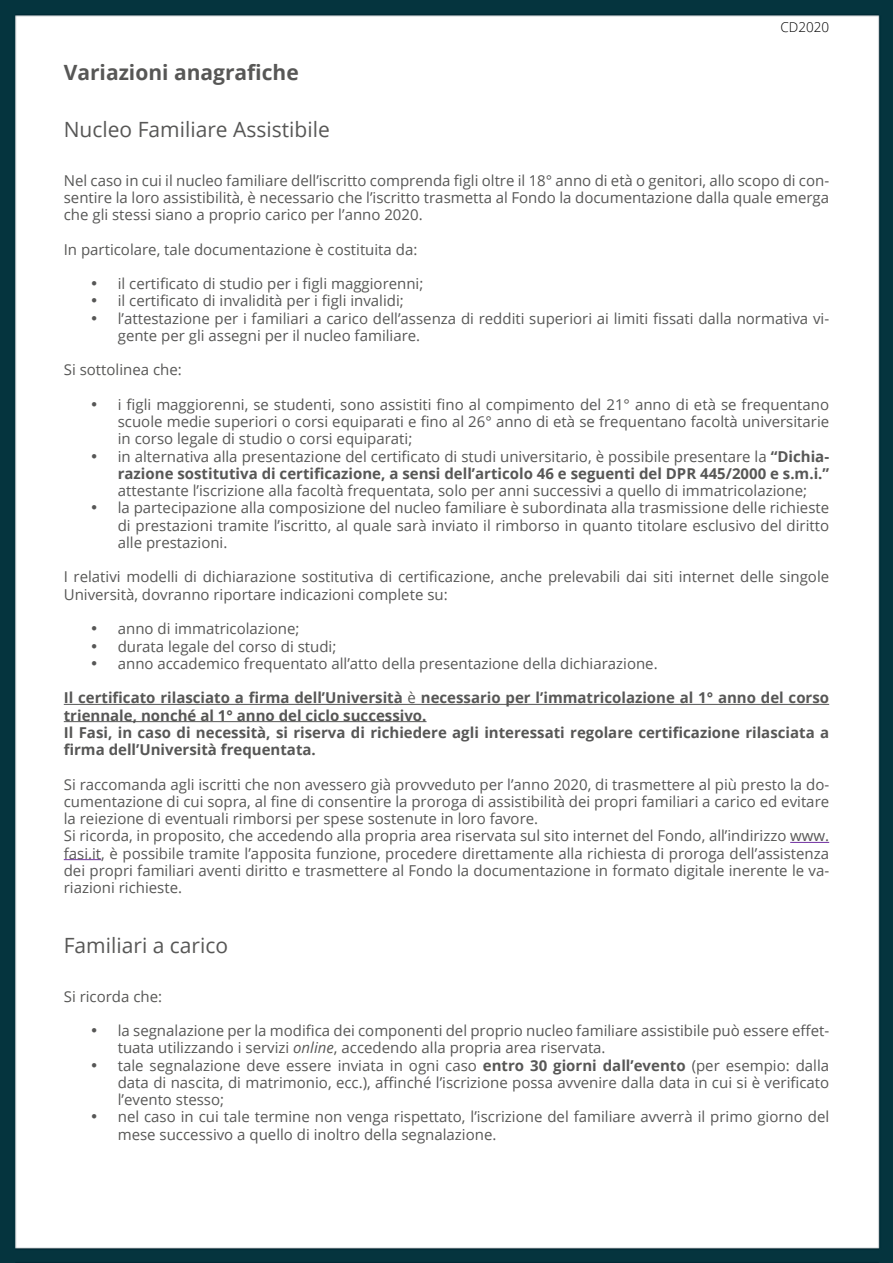
<style>
.page{position:relative;width:893px;height:1263px;background:#fff}
.page>*{position:absolute;margin:0;border:0;box-sizing:border-box;transform-origin:0 0}
.t1{font:21px "Open Sans";color:#575756}
.t2{font:700 21px "Open Sans";color:#575756}
.t3{font:15px/17.2px "Open Sans";color:#575756}
.t4{font:700 15px/17.2px "Open Sans";color:#575756;text-align:right}
.t5{font:300 13.5px "Open Sans";color:#000}
.s1{font-weight:400}
.s2{font-style:italic}
.s3{font-weight:700}
</style>
<div class="page">
<img style="left:0;top:0;width:893px;height:1263px">
<div style="left:172px;top:311px;width:538px;height:920px;background:#fff"></div>
<hr style="left:64px;top:704px;width:765px;height:1px;background:#575756">
<hr style="left:64px;top:721px;width:362px;height:1px;background:#575756">
<hr style="left:790px;top:842px;width:39px;height:1px;background:#7030a0">
<hr style="left:64px;top:859px;width:37px;height:1px;background:#7030a0">
<p class="t5" style="left:780px;top:17px;width:50px">CD2020</p>
<h1 class="t2" style="left:64px;top:57px;width:237px">Variazioni anagrafiche</h1>
<h1 class="t1" style="left:64px;top:115px;width:268px">Nucleo Familiare Assistibile</h1>
<p class="t3" style="left:64px;top:171px;width:767px;text-align:justify">Nel caso in cui il nucleo familiare dell’iscritto comprenda figli oltre il 18° anno di età o genitori, allo scopo di con&shy;sentire la loro assistibilità, è necessario che l’iscritto trasmetta al Fondo la documentazione dalla quale emerga che gli stessi siano a proprio carico per l’anno 2020.</p>
<p class="t3" style="left:64px;top:240px;width:355px">In particolare, tale documentazione è costituita da:</p>
<p class="t3" style="left:91px;top:275px;width:334px">• il certificato di studio per i figli maggiorenni;</p>
<p class="t3" style="left:91px;top:292px;width:315px">• il certificato di invalidità per i figli invalidi;</p>
<p class="t3" style="left:118px;top:309px;width:713px;text-indent:-27px">• l’attestazione per i familiari a carico dell’assenza di redditi superiori ai limiti fissati dalla normativa vi&shy;gente per gli assegni per il nucleo familiare.</p>
<p class="t3" style="left:64px;top:361px;width:120px">Si sottolinea che:</p>
<p class="t3" style="left:118px;top:395px;width:713px;text-align:justify;text-indent:-27px">• i figli maggiorenni, se studenti, sono assistiti fino al compimento del 21° anno di età se frequentano scuole medie superiori o corsi equiparati e fino al 26° anno di età se frequentano facoltà universitarie in corso legale di studio o corsi equiparati;</p>
<p class="t4" style="left:91px;top:447px;width:740px">• <span class="s1">in alternativa alla presentazione del certificato di studi universitario, è possibile presentare la</span> “Dichia&shy;razione sostitutiva di certificazione, a sensi dell’articolo 46 e seguenti del DPR 445/2000 e s.m.i.”</p>
<p class="t3" style="left:118px;top:482px;width:691px">attestante l’iscrizione alla facoltà frequentata, solo per anni successivi a quello di immatricolazione;</p>
<p class="t3" style="left:118px;top:499px;width:713px;text-align:justify;text-indent:-27px">• la partecipazione alla composizione del nucleo familiare è subordinata alla trasmissione delle richieste di prestazioni tramite l’iscritto, al quale sarà inviato il rimborso in quanto titolare esclusivo del diritto alle prestazioni.</p>
<p class="t3" style="left:64px;top:568px;width:767px">I relativi modelli di dichiarazione sostitutiva di certificazione, anche prelevabili dai siti internet delle singole<br>Università, dovranno riportare indicazioni complete su:</p>
<p class="t3" style="left:91px;top:620px;width:210px">• anno di immatricolazione;</p>
<p class="t3" style="left:91px;top:637px;width:247px">• durata legale del corso di studi;</p>
<p class="t3" style="left:91px;top:654px;width:568px">• anno accademico frequentato all’atto della presentazione della dichiarazione.</p>
<p class="t4" style="left:64px;top:689px;width:767px;text-align:left">Il certificato rilasciato a firma dell’Università <span class="s1">è</span> necessario per l’immatricolazione al 1° anno del corso triennale, nonché al 1° anno del ciclo successivo.<br>Il Fasi, in caso di necessità, si riserva di richiedere agli interessati regolare certificazione rilasciata a firma dell’Università frequentata.</p>
<p class="t3" style="left:64px;top:775px;width:767px">Si raccomanda agli iscritti che non avessero già provveduto per l’anno 2020, di trasmettere al più presto la do&shy;cumentazione di cui sopra, al fine di consentire la proroga di assistibilità dei propri familiari a carico ed evitare la reiezione di eventuali rimborsi per spese sostenute in loro favore.<br>Si ricorda, in proposito, che accedendo alla propria area riservata sul sito internet del Fondo, all’indirizzo www. fasi.it, è possibile tramite l’apposita funzione, procedere direttamente alla richiesta di proroga dell’assistenza dei propri familiari aventi diritto e trasmettere al Fondo la documentazione in formato digitale inerente le va&shy;riazioni richieste.</p>
<h1 class="t1" style="left:64px;top:931px;width:166px">Familiari a carico</h1>
<p class="t3" style="left:64px;top:987px;width:100px">Si ricorda che:</p>
<p class="t3" style="left:118px;top:1022px;width:713px;text-indent:-27px">• la segnalazione per la modifica dei componenti del proprio nucleo familiare assistibile può essere effet&shy;tuata utilizzando i servizi <span class="s2">online</span>, accedendo alla propria area riservata.</p>
<p class="t3" style="left:118px;top:1056px;width:713px;text-align:justify;text-indent:-27px">• tale segnalazione deve essere inviata in ogni caso <span class="s3">entro 30 giorni dall’evento</span> (per esempio: dalla data di nascita, di matrimonio, ecc.), affinché l’iscrizione possa avvenire dalla data in cui si è verificato l’evento stesso;</p>
<p class="t3" style="left:118px;top:1108px;width:713px;text-indent:-27px">• nel caso in cui tale termine non venga rispettato, l’iscrizione del familiare avverrà il primo giorno del mese successivo a quello di inoltro della segnalazione.</p>
</div>
